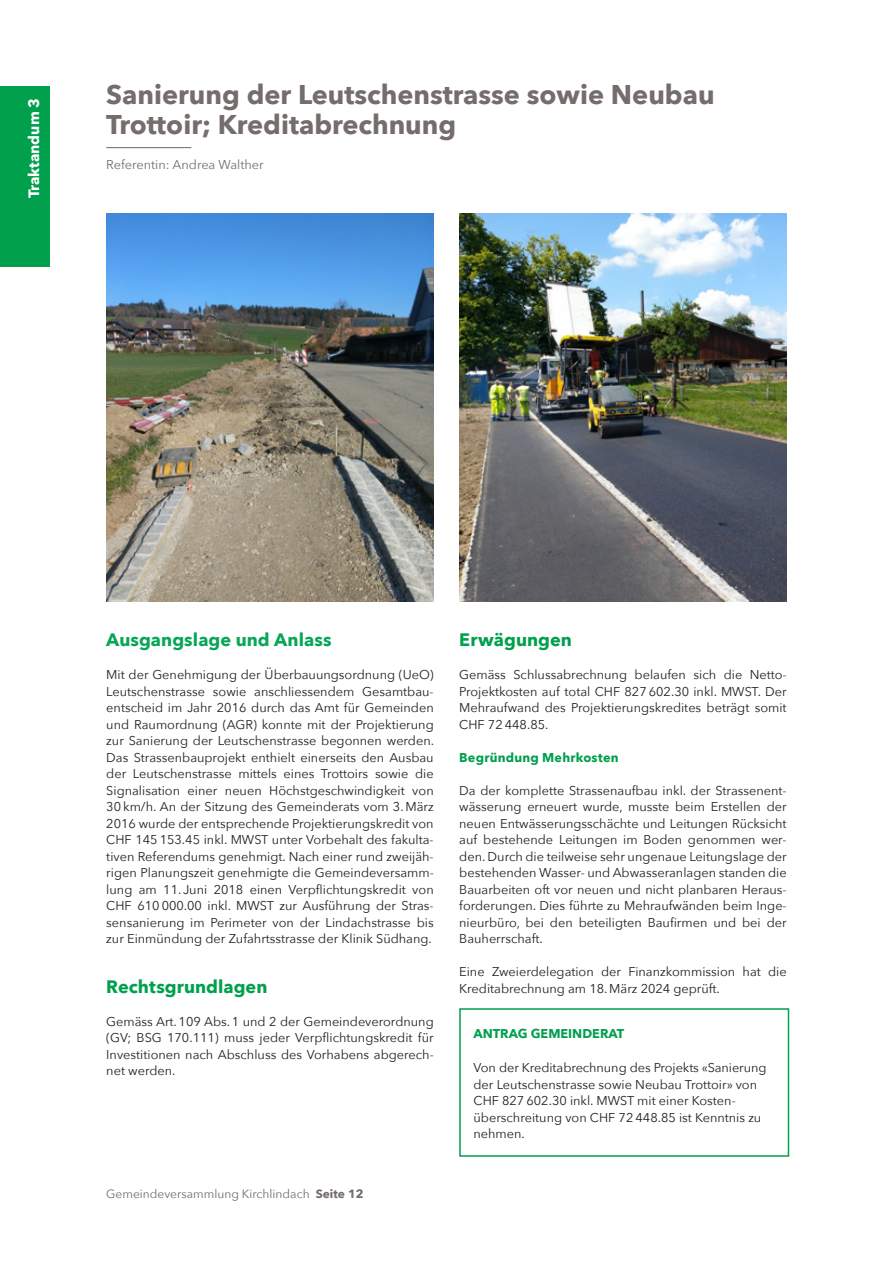
<style>
.page{position:relative;width:893px;height:1263px;background:#fff}
.page>*{position:absolute;margin:0;border:0;box-sizing:border-box;transform-origin:0 0}
.t1{font:700 27px/30px "Avenir Next";color:#746d6b}
.t2{font:700 18px "Avenir Next";color:#00a04d}
.t3{font:700 18px "Avenir Next";letter-spacing:.005em;color:#09a658}
.t4{font:700 15px "Avenir Next";color:#fff}
.t5{font:12.75px/16.5px "Avenir Next";color:#231f20;text-align:justify}
.t6{font:700 12.75px "Avenir Next";letter-spacing:.015em;color:#00a04d}
.t7{font:12.75px "Avenir Next";color:#746d6b}
.t8{font:12px "Avenir Next";color:#746d6b}
.s1{font-weight:700}
</style>
<div class="page">
<div style="left:0;top:86px;width:50px;height:181px;background:#00a04d"></div>
<hr style="left:106px;top:147px;width:85px;height:1px;background:#746d6b">
<div style="left:459px;top:1008px;width:330px;height:149px;border:2px solid #00a04d"></div>
<img style="left:106px;top:213px;width:328px;height:388px">
<img style="left:459px;top:213px;width:328px;height:388px">
<p class="t4" style="left:21px;top:198px;width:102px;rotate:-90deg">Traktandum 3</p>
<h1 class="t1" style="left:106px;top:79px;width:610px">Sanierung der Leutschenstrasse sowie Neubau<br>Trottoir; Kreditabrechnung</h1>
<p class="t7" style="left:106px;top:154px;width:159px">Referentin: Andrea Walther</p>
<h2 class="t3" style="left:106px;top:624px;width:227px">Ausgangslage und Anlass</h2>
<p class="t5" style="left:106px;top:666px;width:329px">Mit der Genehmigung der Überbauungsordnung (UeO)<br>Leutschenstrasse sowie anschliessendem Gesamtbau&shy;entscheid im Jahr 2016 durch das Amt für Gemeinden und Raumordnung (AGR) konnte mit der Projektierung zur Sanierung der Leutschenstrasse begonnen werden.<br>Das Strassenbauprojekt enthielt einerseits den Ausbau der Leutschenstrasse mittels eines Trottoirs sowie die Signalisation einer neuen Höchstgeschwindigkeit von 30 km/h. An der Sitzung des Gemeinderats vom 3.März 2016 wurde der entsprechende Projektierungskredit von CHF 145 153.45 inkl. MWST unter Vorbehalt des fakulta&shy;tiven Referendums genehmigt. Nach einer rund zweijäh&shy;rigen Planungszeit genehmigte die Gemeindeversamm&shy;lung am 11. Juni 2018 einen Verpflichtungskredit von CHF 610 000.00 inkl. MWST zur Ausführung der Stras&shy;sensanierung im Perimeter von der Lindachstrasse bis zur Einmündung der Zufahrtsstrasse der Klinik Südhang.</p>
<h2 class="t2" style="left:106px;top:971px;width:163px">Rechtsgrundlagen</h2>
<p class="t5" style="left:106px;top:1012px;width:329px">Gemäss Art.109 Abs.1 und 2 der Gemeindeverordnung (GV; BSG 170.111) muss jeder Verpflichtungskredit für Investitionen nach Abschluss des Vorhabens abgerech&shy;net werden.</p>
<p class="t8" style="left:106px;top:1184px;width:259px">Gemeindeversammlung Kirchlindach <span class="s1">Seite 12</span></p>
<h2 class="t2" style="left:459px;top:624px;width:114px">Erwägungen</h2>
<p class="t5" style="left:459px;top:666px;width:329px">Gemäss Schlussabrechnung belaufen sich die Netto-Projektkosten auf total CHF 827 602.30 inkl. MWST. Der Mehraufwand des Projektierungskredites beträgt somit CHF 72 448.85.</p>
<p class="t6" style="left:459px;top:746px;width:161px">Begründung Mehrkosten</p>
<p class="t5" style="left:459px;top:781px;width:329px">Da der komplette Strassenaufbau inkl. der Strassenent&shy;wässerung erneuert wurde, musste beim Erstellen der neuen Entwässerungsschächte und Leitungen Rücksicht auf bestehende Leitungen im Boden genommen wer&shy;den. Durch die teilweise sehr ungenaue Leitungslage der bestehenden Wasser- und Abwasseranlagen standen die Bauarbeiten oft vor neuen und nicht planbaren Heraus&shy;forderungen. Dies führte zu Mehraufwänden beim Inge&shy;nieurbüro, bei den beteiligten Baufirmen und bei der Bauherrschaft.</p>
<p class="t5" style="left:459px;top:963px;width:329px">Eine Zweierdelegation der Finanzkommission hat die<br>Kreditabrechnung am 18.März 2024 geprüft.</p>
<p class="t6" style="left:473px;top:1022px;width:152px">ANTRAG GEMEINDERAT</p>
<p class="t5" style="left:473px;top:1059px;width:295px;text-align:left">Von der Kreditabrechnung des Projekts «Sanierung der Leutschenstrasse sowie Neubau Trottoir» von CHF 827 602.30 inkl. MWST mit einer Kosten&shy;überschreitung von CHF 72 448.85 ist Kenntnis zu nehmen.</p>
</div>
